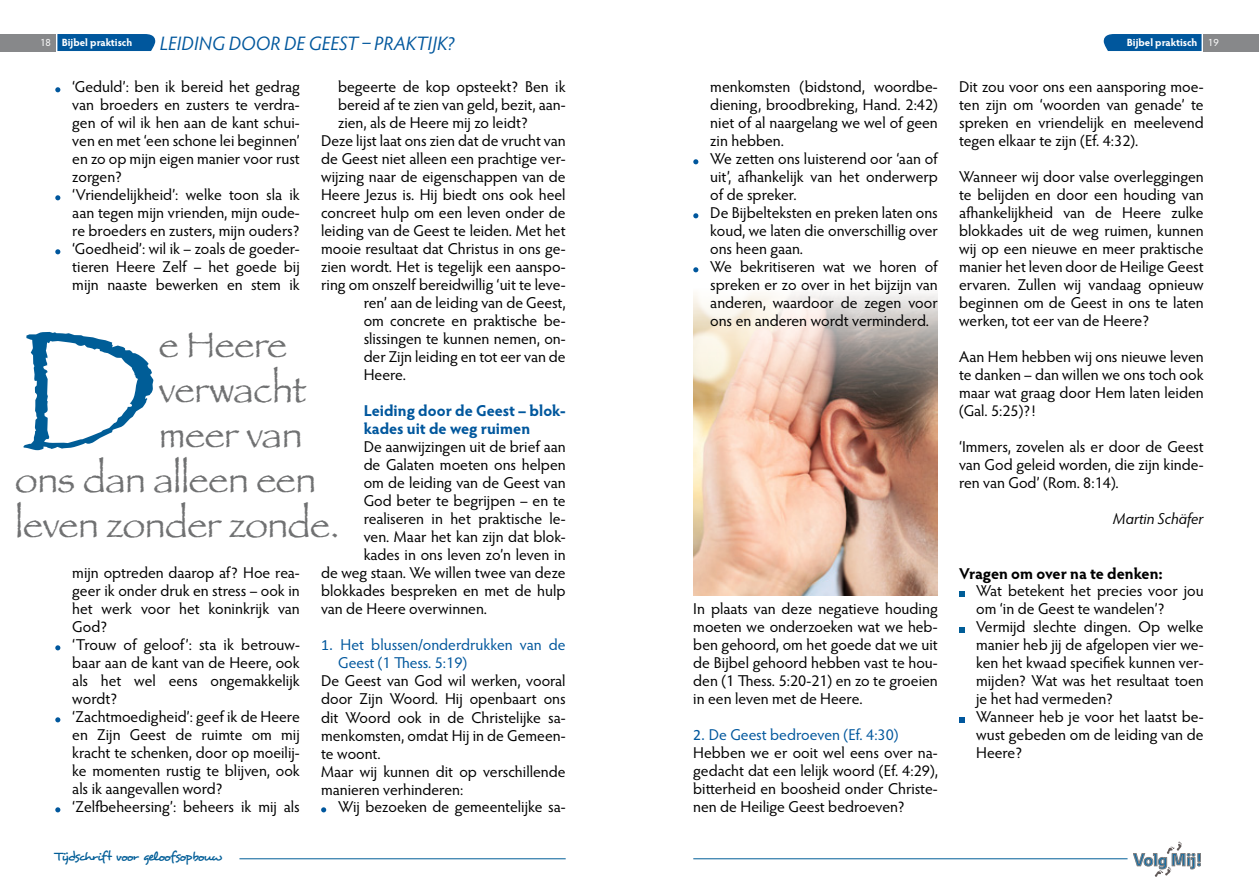
<style>
.page{position:relative;width:1259px;height:893px;background:#fff}
.page>*{position:absolute;margin:0;border:0;box-sizing:border-box;transform-origin:0 0}
.t1{font:173.85px "Papyrus";color:#005d97}
.t2{font:37.5px "Papyrus";letter-spacing:-.01em;color:#707172}
.t3{font:italic 19.5px "Hypatia Sans Pro";letter-spacing:.01em;color:#00579d}
.t4{font:700 17.1px "Ebony";color:#005d97}
.t5{font:15.75px/18px "Hypatia Sans Pro";color:#000}
.t6{font:15.75px/18px "Hypatia Sans Pro";letter-spacing:-.005em;color:#00579d}
.t7{font:700 15.75px/18px "Hypatia Sans Pro";color:#00579d}
.t8{font:700 15.75px "Hypatia Sans Pro";color:#000}
.t9{font:italic 15.75px "Hypatia Sans Pro";color:#000}
.t10{font:13.5px "Desyrel";letter-spacing:-.085em;color:#005d97}
.t11{font:700 10.5px "Hypatia Sans Pro";letter-spacing:-.005em;color:#fff}
.t12{font:10.5px "Hypatia Sans Pro";color:#fff}
.s1{font-family:"Calibri"}
.s2{font-family:"Calibri";color:#00579d}
.s3{color:#00579d}
</style>
<div class="page">
<hr style="left:239px;top:858px;width:327px;height:1px;background:#005d97">
<hr style="left:693px;top:858px;width:434px;height:1px;background:#005d97">
<div style="left:0;top:34px;width:55px;height:17px;background:#87888a"></div>
<div style="left:1203px;top:34px;width:56px;height:17px;background:#87888a"></div>
<svg style="left:1133px;top:841px;width:67px;height:36px"></svg>
<img style="left:693px;top:292px;width:245px;height:303px">
<svg style="left:55px;top:87px;width:5px;height:5px"></svg>
<svg style="left:55px;top:195px;width:5px;height:5px"></svg>
<svg style="left:55px;top:249px;width:5px;height:5px"></svg>
<svg style="left:55px;top:645px;width:5px;height:5px"></svg>
<svg style="left:55px;top:717px;width:5px;height:5px"></svg>
<svg style="left:55px;top:807px;width:5px;height:5px"></svg>
<svg style="left:321px;top:807px;width:5px;height:5px"></svg>
<div style="left:57px;top:34px;width:98px;height:17px;background:#00579d"></div>
<svg style="left:693px;top:159px;width:5px;height:5px"></svg>
<svg style="left:693px;top:213px;width:5px;height:5px"></svg>
<svg style="left:693px;top:267px;width:5px;height:5px"></svg>
<svg style="left:959px;top:591px;width:5px;height:5px"></svg>
<svg style="left:959px;top:627px;width:5px;height:5px"></svg>
<svg style="left:959px;top:717px;width:5px;height:5px"></svg>
<div style="left:1103px;top:34px;width:98px;height:17px;background:#00579d"></div>
<p class="t11" style="left:62px;top:35px;width:72px">Bijbel praktisch</p>
<p class="t3" style="left:160px;top:30px;width:296px">LEIDING DOOR DE GEEST – PRAKTIJK?</p>
<p class="t11" style="left:1126px;top:35px;width:72px">Bijbel praktisch</p>
<p class="t12" style="left:40px;top:36px;width:12px">18</p>
<p class="t12" style="left:1208px;top:36px;width:12px">19</p>
<p class="t5" style="left:72px;top:77px;width:229px">‘Geduld’: ben ik bereid het gedrag van broeders en zusters te verdra&shy;gen of wil ik hen aan de kant schui&shy;ven en met ‘een schone lei beginnen’ en zo op mijn eigen manier voor rust zorgen?<br>‘Vriendelijkheid’: welke toon sla ik aan tegen mijn vrienden, mijn oude&shy;re broeders en zusters, mijn ouders? ‘Goedheid’: wil ik – zoals de goeder&shy;tieren Heere Zelf – het goede bij mijn naaste bewerken en stem ik</p>
<p class="t5" style="left:338px;top:77px;width:229px">begeerte de kop opsteekt? Ben ik</p>
<p class="t5" style="left:338px;top:95px;width:229px">bereid af te zien van geld, bezit, aan-</p>
<p class="t5" style="left:338px;top:113px;width:192px">zien, als de Heere mij zo leidt?</p>
<p class="t5" style="left:321px;top:131px;width:246px">Deze lijst laat ons zien dat de vrucht van</p>
<p class="t5" style="left:321px;top:149px;width:246px">de Geest niet alleen een prachtige ver-</p>
<p class="t5" style="left:321px;top:167px;width:246px">wijzing naar de eigenschappen van de</p>
<p class="t5" style="left:321px;top:185px;width:246px">Heere Jezus is. Hij biedt ons ook heel</p>
<p class="t5" style="left:321px;top:203px;width:246px">concreet hulp om een leven onder de</p>
<p class="t5" style="left:321px;top:221px;width:246px">leiding van de Geest te leiden. Met het</p>
<p class="t5" style="left:321px;top:239px;width:246px">mooie resultaat dat Christus in ons ge-</p>
<p class="t5" style="left:321px;top:258px;width:246px">zien wordt. Het is tegelijk een aanspo-</p>
<p class="t5" style="left:321px;top:276px;width:246px">ring om onszelf bereidwillig ‘uit te leve-</p>
<p class="t5" style="left:364px;top:294px;width:204px">ren’ aan de leiding van de Geest,</p>
<p class="t5" style="left:364px;top:312px;width:203px">om concrete en praktische be-</p>
<p class="t5" style="left:364px;top:330px;width:203px">slissingen te kunnen nemen, on-</p>
<p class="t5" style="left:364px;top:348px;width:204px">der Zijn leiding en tot eer van de</p>
<p class="t5" style="left:364px;top:366px;width:44px">Heere.</p>
<p class="t7" style="left:364px;top:401px;width:203px">Leiding door de Geest – blok&shy;kades uit de weg ruimen</p>
<p class="t5" style="left:364px;top:438px;width:203px">De aanwijzingen uit de brief aan</p>
<p class="t5" style="left:364px;top:456px;width:203px">de Galaten moeten ons helpen</p>
<p class="t5" style="left:364px;top:474px;width:203px">om de leiding van de Geest van</p>
<p class="t5" style="left:364px;top:492px;width:203px">God beter te begrijpen – en te</p>
<p class="t5" style="left:364px;top:510px;width:203px">realiseren in het praktische le-</p>
<p class="t5" style="left:364px;top:528px;width:203px">ven. Maar het kan zijn dat blok-</p>
<p class="t5" style="left:364px;top:546px;width:204px">kades in ons leven zo’n leven in</p>
<p class="t5" style="left:321px;top:564px;width:246px">de weg staan. We willen twee van deze</p>
<p class="t5" style="left:321px;top:582px;width:246px">blokkades bespreken en met de hulp</p>
<p class="t5" style="left:321px;top:600px;width:167px">van de Heere overwinnen.</p>
<p class="t6" style="left:338px;top:636px;width:229px;text-indent:-17px"><span class="s1">1.</span> Het blussen/onderdrukken van de<br>Geest (1 Thess. 5:19)</p>
<p class="t5" style="left:321px;top:672px;width:246px">De Geest van God wil werken, vooral door Zijn Woord. Hij openbaart ons dit Woord ook in de Christelijke sa&shy;menkomsten, omdat Hij in de Gemeen&shy;te woont.<br>Maar wij kunnen dit op verschillende manieren verhinderen:</p>
<p class="t5" style="left:338px;top:797px;width:229px">Wij bezoeken de gemeentelijke sa-</p>
<h1 class="t1" style="left:15px;top:285px;width:145px">D</h1>
<h2 class="t2" style="left:159px;top:322px;width:129px">e Heere</h2>
<h2 class="t2" style="left:159px;top:367px;width:149px">verwacht</h2>
<h2 class="t2" style="left:159px;top:412px;width:145px">meer van</h2>
<h2 class="t2" style="left:15px;top:457px;width:302px">ons dan alleen een</h2>
<h2 class="t2" style="left:15px;top:502px;width:326px">leven zonder zonde.</h2>
<p class="t5" style="left:72px;top:563px;width:229px">mijn optreden daarop af? Hoe rea&shy;geer ik onder druk en stress – ook in het werk voor het koninkrijk van<br>God?<br>‘Trouw of geloof’: sta ik betrouw&shy;baar aan de kant van de Heere, ook als het wel eens ongemakkelijk wordt?<br>‘Zachtmoedigheid’: geef ik de Heere en Zijn Geest de ruimte om mij kracht te schenken, door op moeilij&shy;ke momenten rustig te blijven, ook als ik aangevallen word? ‘Zelfbeheersing’: beheers ik mij als</p>
<p class="t5" style="left:710px;top:77px;width:229px">menkomsten (bidstond, woordbe&shy;diening, broodbreking, Hand. 2:42) niet of al naargelang we wel of geen zin hebben.<br>We zetten ons luisterend oor ‘aan of uit’, afhankelijk van het onderwerp of de spreker.<br>De Bijbelteksten en preken laten ons koud, we laten die onverschillig over ons heen gaan.<br>We bekritiseren wat we horen of spreken er zo over in het bijzijn van anderen, waardoor de zegen voor ons en anderen wordt verminderd.</p>
<p class="t5" style="left:693px;top:599px;width:246px;text-align:justify">In plaats van deze negatieve houding moeten we onderzoeken wat we heb&shy;ben gehoord, om het goede dat we uit de Bijbel gehoord hebben vast te hou&shy;den (1 Thess. 5:20-21) en zo te groeien in een leven met de Heere.</p>
<p class="t5" style="left:693px;top:726px;width:246px"><span class="s2">2.</span> <span class="s3">De Geest bedroeven (Ef. 4:30)<br></span>Hebben we er ooit wel eens over na&shy;gedacht dat een lelijk woord (Ef. 4:29), bitterheid en boosheid onder Christe&shy;nen de Heilige Geest bedroeven?</p>
<p class="t5" style="left:959px;top:78px;width:246px;text-align:justify">Dit zou voor ons een aansporing moe&shy;ten zijn om ‘woorden van genade’ te spreken en vriendelijk en meelevend tegen elkaar te zijn (Ef. 4:32).</p>
<p class="t5" style="left:959px;top:168px;width:246px;text-align:justify">Wanneer wij door valse overleggingen te belijden en door een houding van afhankelijkheid van de Heere zulke blokkades uit de weg ruimen, kunnen wij op een nieuwe en meer praktische manier het leven door de Heilige Geest ervaren. Zullen wij vandaag opnieuw beginnen om de Geest in ons te laten werken, tot eer van de Heere?</p>
<p class="t5" style="left:959px;top:348px;width:246px;text-align:justify">Aan Hem hebben wij ons nieuwe leven te danken – dan willen we ons toch ook maar wat graag door Hem laten leiden (Gal. 5:25)?!</p>
<p class="t5" style="left:959px;top:438px;width:246px;text-align:justify">‘Immers, zovelen als er door de Geest van God geleid worden, die zijn kinde&shy;ren van God’ (Rom. 8:14).</p>
<p class="t9" style="left:1113px;top:509px;width:92px">Martin Schäfer</p>
<p class="t8" style="left:959px;top:562px;width:205px">Vragen om over na te denken:</p>
<p class="t5" style="left:976px;top:581px;width:229px">Wat betekent het precies voor jou om ‘in de Geest te wandelen’?<br>Vermijd slechte dingen. Op welke manier heb jij de afgelopen vier we&shy;ken het kwaad specifiek kunnen ver&shy;mijden? Wat was het resultaat toen je het had vermeden?<br>Wanneer heb je voor het laatst be&shy;wust gebeden om de leiding van de<br>Heere?</p>
<p class="t10" style="left:55px;top:848px;width:169px">Tijdschrift voor geloofsopbouw</p>
<p class="t4" style="left:1133px;top:848px;width:70px">Volg Mij!</p>
</div>
